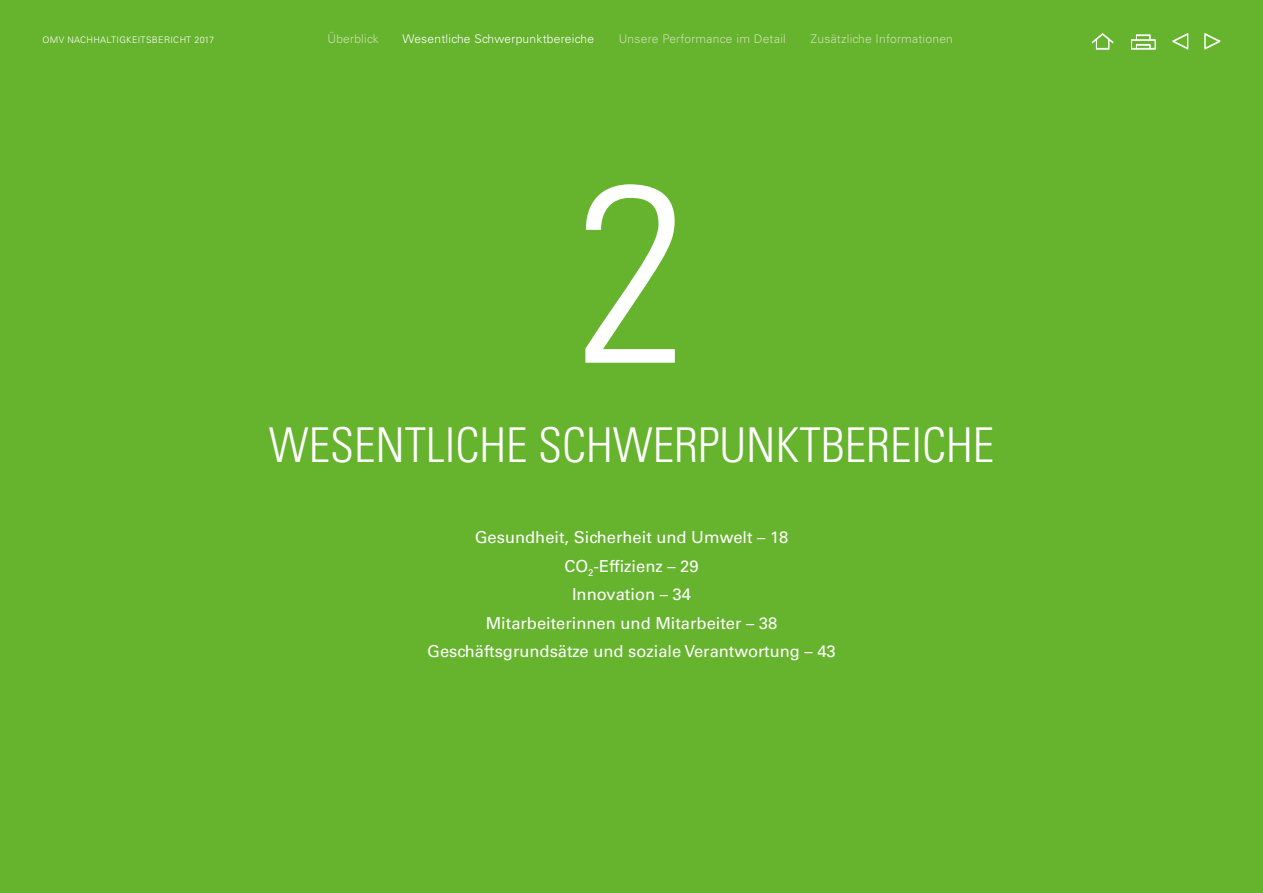
<style>
.page{position:relative;width:1263px;height:893px;background:#66b32e}
.page>*{position:absolute;margin:0;border:0;box-sizing:border-box;transform-origin:0 0}
.t1{font:300 condensed 252px "Univers LT Std";color:#fff}
.t2{font:300 condensed 48px "Univers LT Std";color:#fff}
.t3{font:16.5px/28.5px "Univers LT Std";color:#fff;text-align:center}
.t4{font:300 12px "Univers LT Std";letter-spacing:.02em;color:#cce1b0}
.t5{font:300 12px "Univers LT Std";letter-spacing:.02em;color:#fff}
.t6{font:300 9px "Univers LT Std";letter-spacing:.04em;color:#fff}
</style>
<div class="page">
<div style="left:1096px;top:39px;width:13px;height:11px;border:1px solid #fff"></div>
<svg style="left:1091px;top:33px;width:23px;height:11px"></svg>
<div style="left:1131px;top:39px;width:24px;height:10px;border:1px solid #fff"></div>
<div style="left:1136px;top:44px;width:14px;height:5px;border:1px solid #fff"></div>
<div style="left:1136px;top:34px;width:14px;height:6px;border:1px solid #fff"></div>
<div style="left:1096px;top:38px;width:13px;height:11px;border:1px solid #fff"></div>
<svg style="left:1204px;top:33px;width:16px;height:17px"></svg>
<svg style="left:1172px;top:33px;width:16px;height:17px"></svg>
<p class="t6" style="left:43px;top:34px;width:173px">OMV NACHHALTIGKEITSBERICHT 2017</p>
<p class="t4" style="left:327px;top:31px;width:53px">Überblick</p>
<p class="t5" style="left:403px;top:31px;width:193px">Wesentliche Schwerpunktbereiche</p>
<p class="t4" style="left:619px;top:31px;width:169px">Unsere Performance im Detail</p>
<p class="t4" style="left:811px;top:31px;width:144px">Zusätzliche Informationen</p>
<h1 class="t1" style="left:575px;top:123px;width:113px">2</h1>
<h2 class="t2" style="left:269px;top:416px;width:727px">WESENTLICHE SCHWERPUNKTBEREICHE</h2>
<p class="t3" style="left:427px;top:523px;width:410px">Gesundheit, Sicherheit und Umwelt – 18<br>CO<sub>2</sub>-Effizienz – 29<br>Innovation – 34<br>Mitarbeiterinnen und Mitarbeiter – 38<br>Geschäftsgrundsätze und soziale Verantwortung – 43</p>
</div>
